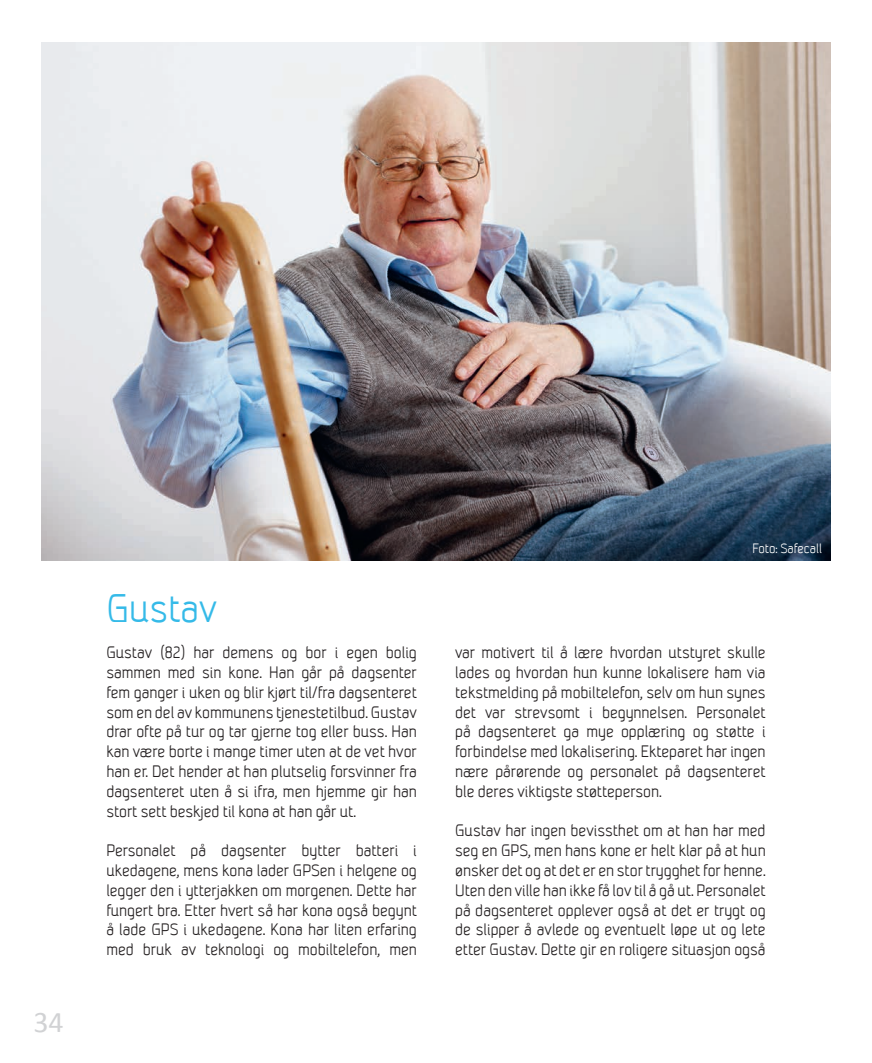
<style>
.page{position:relative;width:872px;height:1063px;background:#fff}
.page>*{position:absolute;margin:0;border:0;box-sizing:border-box;transform-origin:0 0}
.t1{font:39.75px "SINTEF";color:#35bae8}
.t2{font:30px "Calibri";color:#d1d2d4}
.t3{font:16.5px/19.8px "SINTEF";color:#231f20;text-align:justify}
.t4{font:13.5px "SINTEF";color:#fff}
</style>
<div class="page">
<img style="left:42px;top:43px;width:788px;height:517px">
<h2 class="t2" style="left:33px;top:1003px;width:32px">34</h2>
<h1 class="t1" style="left:106px;top:586px;width:112px">Gustav</h1>
<p class="t3" style="left:106px;top:643px;width:312px">Gustav (82) har demens og bor i egen bolig sammen med sin kone. Han går på dagsenter fem ganger i uken og blir kjørt til/fra dagsenteret som en del av kommunens tjenestetilbud. Gustav drar ofte på tur og tar gjerne tog eller buss. Han kan være borte i mange timer uten at de vet hvor han er. Det hender at han plutselig forsvinner fra dagsenteret uten å si ifra, men hjemme gir han stort sett beskjed til kona at han går ut.</p>
<p class="t3" style="left:106px;top:841px;width:312px">Personalet på dagsenter bytter batteri i ukedagene, mens kona lader GPSen i helgene og legger den i ytterjakken om morgenen. Dette har fungert bra. Etter hvert så har kona også begynt å lade GPS i ukedagene. Kona har liten erfaring med bruk av teknologi og mobiltelefon, men</p>
<p class="t4" style="left:752px;top:541px;width:71px">Foto: Safecall</p>
<p class="t3" style="left:455px;top:643px;width:312px">var motivert til å lære hvordan utstyret skulle lades og hvordan hun kunne lokalisere ham via tekstmelding på mobiltelefon, selv om hun synes det var strevsomt i begynnelsen. Personalet på dagsenteret ga mye opplæring og støtte i forbindelse med lokalisering. Ekteparet har ingen nære pårørende og personalet på dagsenteret ble deres viktigste støtteperson.</p>
<p class="t3" style="left:455px;top:821px;width:312px">Gustav har ingen bevissthet om at han har med seg en GPS, men hans kone er helt klar på at hun ønsker det og at det er en stor trygghet for henne.<br>Uten den ville han ikke få lov til å gå ut. Personalet på dagsenteret opplever også at det er trygt og de slipper å avlede og eventuelt løpe ut og lete etter Gustav. Dette gir en roligere situasjon også</p>
</div>
